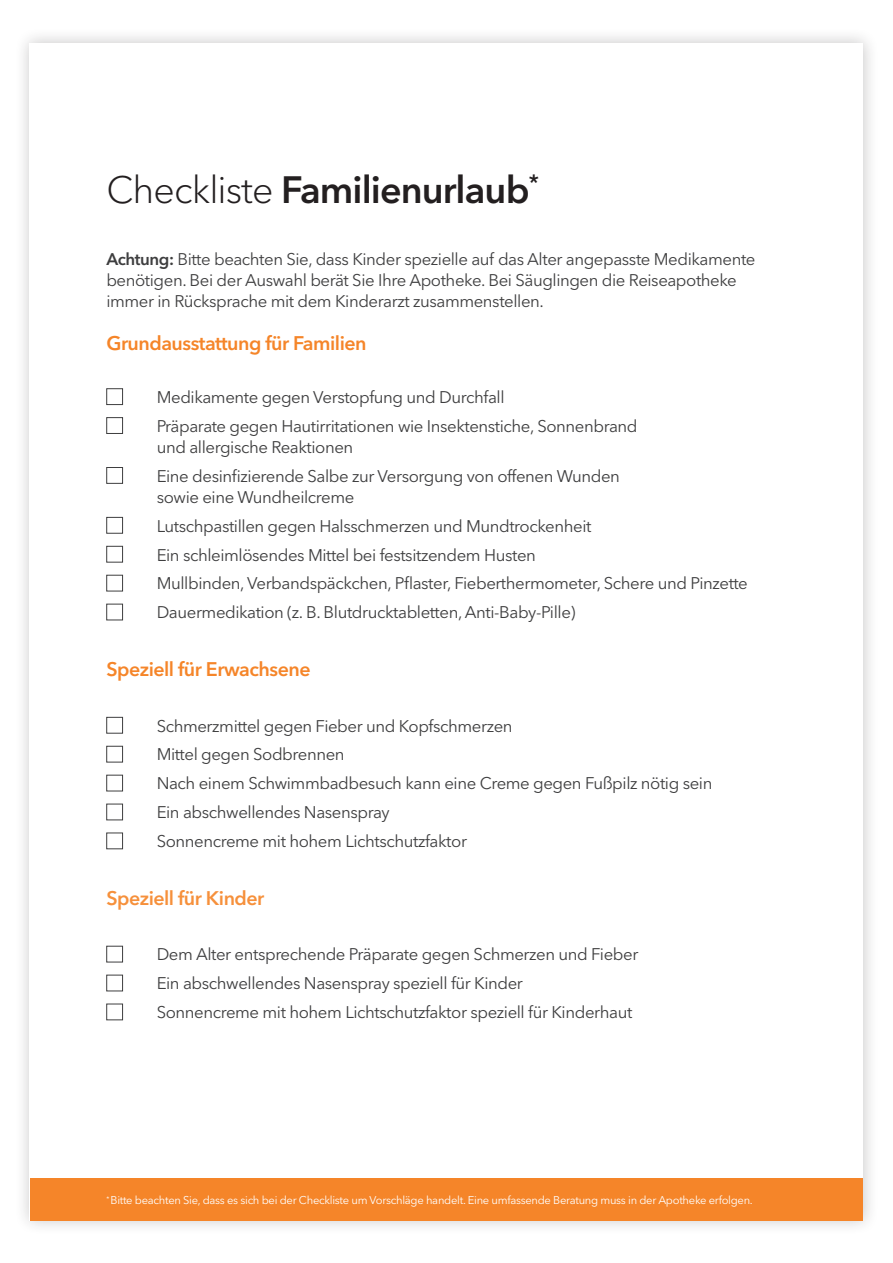
<style>
.page{position:relative;width:893px;height:1263px;background:#fff}
.page>*{position:absolute;margin:0;border:0;box-sizing:border-box;transform-origin:0 0}
.t1{font:600 37.8px "Avenir Next LT Pro";letter-spacing:-.025em;color:#231f20}
.t2{font:600 19.65px "Avenir Next LT Pro";letter-spacing:-.025em;color:#f58529}
.t3{font:600 19.65px "Avenir Next LT Pro";letter-spacing:-.025em;color:#f6903b}
.t4{font:16.8px/29px "Avenir Next LT Pro";letter-spacing:-.025em;color:#3e3e3f}
.t5{font:11.25px "Avenir Next LT Pro";letter-spacing:-.025em;color:#fff}
.s1{font-weight:300}
.s2{font-weight:600}
</style>
<div class="page">
<div style="left:14px;top:27px;width:865px;height:1209px;background:#231f20;opacity:.25"></div>
<div style="left:30px;top:43px;width:833px;height:1177px;background:#fff"></div>
<div style="left:30px;top:1178px;width:833px;height:42px;background:#f58529"></div>
<div style="left:106px;top:388px;width:17px;height:17px;border:1px solid #3e3e3f"></div>
<div style="left:106px;top:417px;width:17px;height:17px;border:1px solid #3e3e3f"></div>
<div style="left:106px;top:467px;width:17px;height:17px;border:1px solid #3e3e3f"></div>
<div style="left:106px;top:517px;width:17px;height:17px;border:1px solid #3e3e3f"></div>
<div style="left:106px;top:546px;width:17px;height:16px;border:1px solid #3e3e3f"></div>
<div style="left:106px;top:575px;width:17px;height:16px;border:1px solid #3e3e3f"></div>
<div style="left:106px;top:604px;width:17px;height:16px;border:1px solid #3e3e3f"></div>
<div style="left:106px;top:717px;width:17px;height:16px;border:1px solid #3e3e3f"></div>
<div style="left:106px;top:746px;width:17px;height:16px;border:1px solid #3e3e3f"></div>
<div style="left:106px;top:775px;width:17px;height:16px;border:1px solid #3e3e3f"></div>
<div style="left:106px;top:804px;width:17px;height:16px;border:1px solid #3e3e3f"></div>
<div style="left:106px;top:833px;width:17px;height:16px;border:1px solid #3e3e3f"></div>
<div style="left:106px;top:946px;width:17px;height:16px;border:1px solid #3e3e3f"></div>
<div style="left:106px;top:975px;width:17px;height:16px;border:1px solid #3e3e3f"></div>
<div style="left:106px;top:1004px;width:17px;height:16px;border:1px solid #3e3e3f"></div>
<p class="t1" style="left:106px;top:166px;width:434px"><span class="s1">Checkliste</span> Familienurlaub<sup>*</sup></p>
<p class="t4" style="left:106px;top:248px;width:651px;line-height:21px"><span class="s2">Achtung:</span> Bitte beachten Sie, dass Kinder spezielle auf das Alter angepasste Medikamente benötigen. Bei der Auswahl berät Sie Ihre Apotheke. Bei Säuglingen die Reiseapotheke immer in Rücksprache mit dem Kinderarzt zusammenstellen.</p>
<p class="t2" style="left:106px;top:331px;width:262px">Grundausstattung für Familien</p>
<p class="t4" style="left:157px;top:383px;width:482px">Medikamente gegen Verstopfung und Durchfall<br>Präparate gegen Hautirritationen wie Insektenstiche, Sonnenbrand</p>
<p class="t4" style="left:157px;top:432px;width:465px">und allergische Reaktionen<br>Eine desinfizierende Salbe zur Versorgung von offenen Wunden</p>
<p class="t4" style="left:157px;top:482px;width:593px">sowie eine Wundheilcreme<br>Lutschpastillen gegen Halsschmerzen und Mundtrockenheit<br>Ein schleimlösendes Mittel bei festsitzendem Husten<br>Mullbinden, Verbandspäckchen, Pflaster, Fieberthermometer, Schere und Pinzette Dauermedikation (z. B. Blutdrucktabletten, Anti-Baby-Pille)</p>
<p class="t2" style="left:106px;top:657px;width:206px">Speziell für Erwachsene</p>
<p class="t4" style="left:157px;top:711px;width:557px">Schmerzmittel gegen Fieber und Kopfschmerzen<br>Mittel gegen Sodbrennen<br>Nach einem Schwimmbadbesuch kann eine Creme gegen Fußpilz nötig sein Ein abschwellendes Nasenspray<br>Sonnencreme mit hohem Lichtschutzfaktor</p>
<p class="t3" style="left:106px;top:886px;width:160px">Speziell für Kinder</p>
<p class="t4" style="left:157px;top:940px;width:483px">Dem Alter entsprechende Präparate gegen Schmerzen und Fieber<br>Ein abschwellendes Nasenspray speziell für Kinder<br>Sonnencreme mit hohem Lichtschutzfaktor speziell für Kinderhaut</p>
<p class="t5" style="left:106px;top:1193px;width:648px"><sup>*</sup> Bitte beachten Sie, dass es sich bei der Checkliste um Vorschläge handelt. Eine umfassende Beratung muss in der Apotheke erfolgen.</p>
</div>
